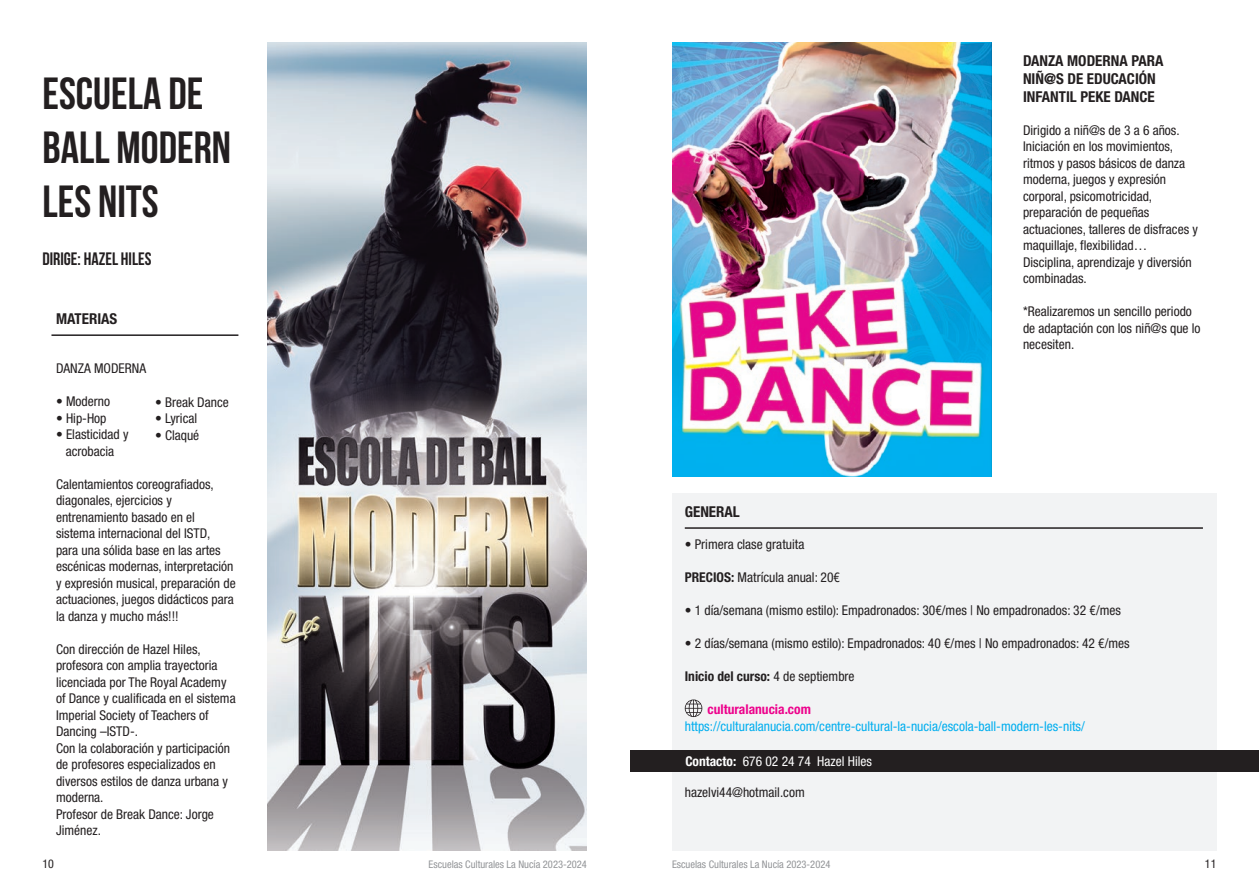
<style>
.page{position:relative;width:1259px;height:893px;background:#fff}
.page>*{position:absolute;margin:0;border:0;box-sizing:border-box;transform-origin:0 0}
.t1{font:700 45px/54px "Bebas Neue";color:#231f20}
.t2{font:700 18px "Bebas Neue";color:#231f20}
.t3{font:700 condensed 15px/18px "Helvetica Neue LT Std";color:#231f20}
.t4{font:condensed 13.5px/16.5px "Helvetica Neue";color:#231f20}
.t5{font:condensed 13.5px "Helvetica Neue";color:#00aeef}
.t6{font:700 condensed 13.5px "Helvetica Neue";color:#231f20}
.t7{font:condensed 13.5px "Helvetica Neue";color:#fff}
.t8{font:700 condensed 13.5px "Helvetica Neue";color:#ed028c}
.t9{font:condensed 12px "Helvetica Neue";color:#231f20}
.t10{font:condensed 10.5px "Helvetica Neue";color:#939598}
.s1{font-weight:700}
.s2{font-weight:400}
</style>
<div class="page">
<img style="left:267px;top:43px;width:320px;height:807px">
<hr style="left:51px;top:334px;width:187px;height:2px;background:#231f20">
<img style="left:672px;top:43px;width:319px;height:433px">
<div style="left:672px;top:493px;width:544px;height:357px;background:#f2f3f4"></div>
<hr style="left:685px;top:527px;width:518px;height:2px;background:#231f20">
<div style="left:630px;top:750px;width:629px;height:21px;background:#231f20"></div>
<svg style="left:685px;top:699px;width:17px;height:18px"></svg>
<p class="t1" style="left:43px;top:66px;width:190px">ESCUELA DE<br>BALL MODERN</p>
<p class="t1" style="left:43px;top:174px;width:118px">LES NITS</p>
<p class="t2" style="left:43px;top:249px;width:110px">DIRIGE: HAZEL HILES</p>
<p class="t3" style="left:56px;top:309px;width:63px">MATERIAS</p>
<p class="t4" style="left:56px;top:360px;width:92px">DANZA MODERNA</p>
<p class="t4" style="left:56px;top:393px;width:55px">• Moderno</p>
<p class="t4" style="left:56px;top:410px;width:52px">• Hip-Hop</p>
<p class="t4" style="left:56px;top:426px;width:74px">• Elasticidad y</p>
<p class="t4" style="left:66px;top:443px;width:50px">acrobacia</p>
<p class="t4" style="left:56px;top:476px;width:181px">Calentamientos coreografiados, diagonales, ejercicios y entrenamiento basado en el sistema internacional del ISTD, para una sólida base en las artes escénicas modernas, interpretación y expresión musical, preparación de actuaciones, juegos didácticos para la danza y mucho más!!!</p>
<p class="t4" style="left:56px;top:641px;width:181px">Con dirección de Hazel Hiles, profesora con amplia trayectoria licenciada por The Royal Academy of Dance y cualificada en el sistema<br>Imperial Society of Teachers of<br>Dancing –ISTD-.</p>
<p class="t4" style="left:56px;top:740px;width:175px">Con la colaboración y participación de profesores especializados en diversos estilos de danza urbana y moderna.</p>
<p class="t4" style="left:56px;top:806px;width:159px">Profesor de Break Dance: Jorge<br>Jiménez.</p>
<p class="t4" style="left:155px;top:393px;width:75px">• Break Dance</p>
<p class="t4" style="left:155px;top:410px;width:44px">• Lyrical</p>
<p class="t4" style="left:155px;top:426px;width:46px">• Claqué</p>
<p class="t3" style="left:1023px;top:51px;width:142px">DANZA MODERNA PARA<br>NIÑ@S DE EDUCACIÓN<br>INFANTIL PEKE DANCE</p>
<p class="t4" style="left:1023px;top:122px;width:176px">Dirigido a niñ@s de 3 a 6 años.<br>Iniciación en los movimientos, ritmos y pasos básicos de danza moderna, juegos y expresión corporal, psicomotricidad, preparación de pequeñas actuaciones, talleres de disfraces y maquillaje, flexibilidad…</p>
<p class="t4" style="left:1023px;top:254px;width:170px">Disciplina, aprendizaje y diversión combinadas.</p>
<p class="t4" style="left:1023px;top:303px;width:179px">*Realizaremos un sencillo periodo de adaptación con los niñ@s que lo necesiten.</p>
<p class="t3" style="left:685px;top:502px;width:57px">GENERAL</p>
<p class="t4" style="left:685px;top:536px;width:121px">• Primera clase gratuita</p>
<p class="t4" style="left:685px;top:569px;width:157px"><span class="s1">PRECIOS:</span> Matrícula anual: 20€</p>
<p class="t4" style="left:685px;top:602px;width:438px">• 1 día/semana (mismo estilo): Empadronados: 30€/mes | No empadronados: 32 €/mes</p>
<p class="t4" style="left:685px;top:635px;width:446px">• 2 días/semana (mismo estilo): Empadronados: 40 €/mes | No empadronados: 42 €/mes</p>
<p class="t6" style="left:685px;top:668px;width:171px">Inicio del curso: <span class="s2">4 de septiembre</span></p>
<p class="t8" style="left:707px;top:701px;width:105px">culturalanucia.com</p>
<p class="t5" style="left:685px;top:718px;width:401px">https://culturalanucia.com/centre-cultural-la-nucia/escola-ball-modern-les-nits/</p>
<p class="t7" style="left:685px;top:753px;width:188px"><span class="s1">Contacto:</span> 676 02 24 74 Hazel Hiles</p>
<p class="t4" style="left:685px;top:784px;width:121px">hazelvi44@hotmail.com</p>
<p class="t9" style="left:43px;top:857px;width:13px">10</p>
<p class="t10" style="left:428px;top:858px;width:160px">Escuelas Culturales La Nucía 2023-2024</p>
<p class="t10" style="left:672px;top:858px;width:160px">Escuelas Culturales La Nucía 2023-2024</p>
<p class="t9" style="left:1205px;top:857px;width:13px">11</p>
</div>
